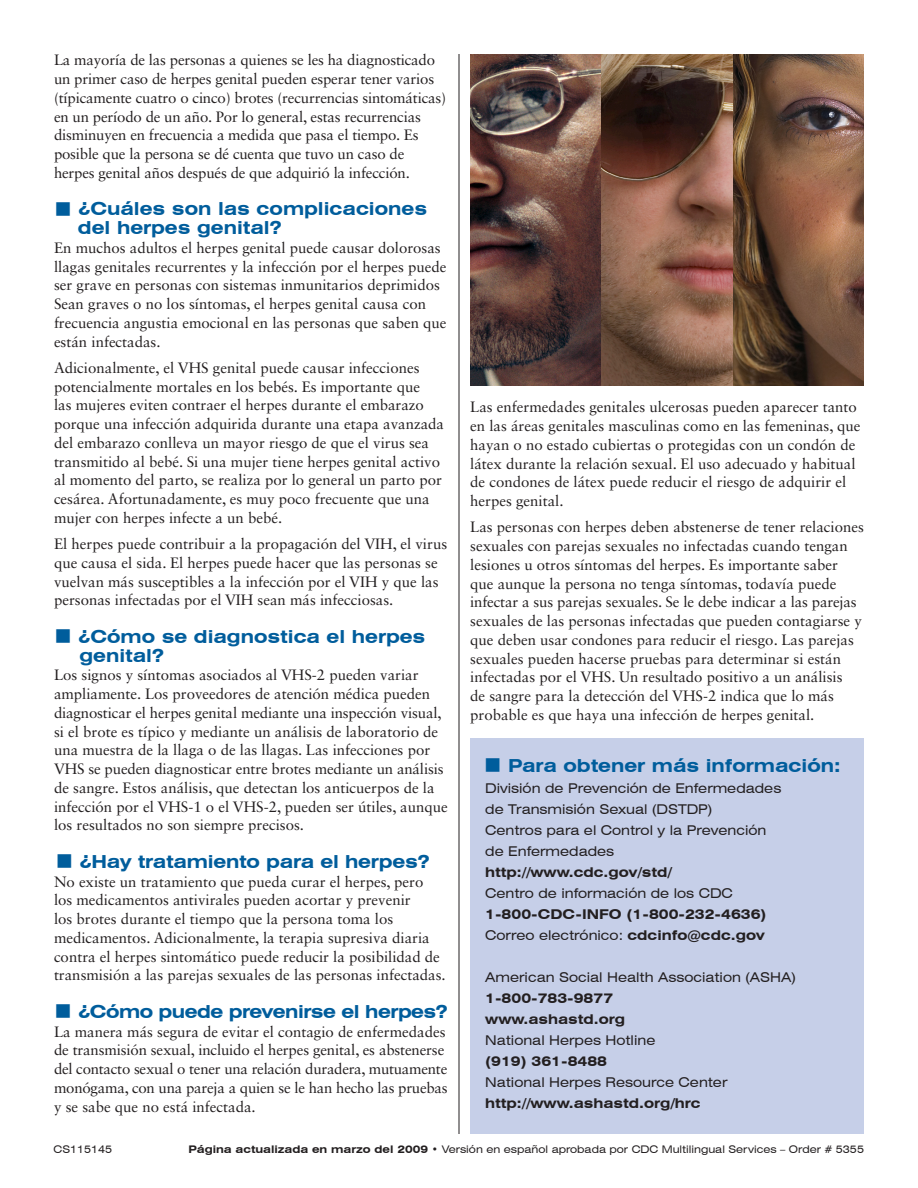
<style>
.page{position:relative;width:918px;height:1188px;background:#fff}
.page>*{position:absolute;margin:0;border:0;box-sizing:border-box;transform-origin:0 0}
.Swiss_Subheads{font:700 expanded 18px/18.8px "Swiss 721 BT";color:#005d9c}
.Swiss_Subheads-2{font:700 expanded 18px "Swiss 721 BT";letter-spacing:-.025em;color:#005d9c}
.Small_Cap_Subheads{font:700 expanded 18px "Swiss 721 BT";color:#005d9c}
.t1{font:15px/18.8px "Sabon LT Std";color:#231f20}
.Small_Cap_Subheads-2{font:expanded 13.5px/21px "Swiss 721 BT";color:#231f20}
.Small_Cap_Subheads-3{font:700 expanded 13.5px "Swiss 721 BT";color:#231f20}
.Small_Cap_Subheads-4{font:expanded 10.5px "Swiss 721 BT";color:#231f20}
.s1{font-weight:700}
</style>
<div class="page">
<hr style="left:459px;top:54px;width:1px;height:1080px;background:#231f20">
<div style="left:470px;top:738px;width:394px;height:396px;background:#c6cfe8"></div>
<img style="left:470px;top:54px;width:394px;height:331px">
<p class="t1" style="left:54px;top:51px;width:394px">La mayoría de las personas a quienes se les ha diagnosticado un primer caso de herpes genital pueden esperar tener varios (típicamente cuatro o cinco) brotes (recurrencias sintomáticas) en un período de un año. Por lo general, estas recurrencias disminuyen en frecuencia a medida que pasa el tiempo. Es posible que la persona se dé cuenta que tuvo un caso de herpes genital años después de que adquirió la infección.</p>
<p class="Swiss_Subheads" style="left:79px;top:200px;width:350px">¿Cuáles son las complicaciones</p>
<p class="Swiss_Subheads" style="left:78px;top:218px;width:205px">del herpes genital?</p>
<p class="t1" style="left:54px;top:238px;width:394px">En muchos adultos el herpes genital puede causar dolorosas llagas genitales recurrentes y la infección por el herpes puede ser grave en personas con sistemas inmunitarios deprimidos Sean graves o no los síntomas, el herpes genital causa con frecuencia angustia emocional en las personas que saben que están infectadas.</p>
<p class="t1" style="left:54px;top:358px;width:392px">Adicionalmente, el VHS genital puede causar infecciones potencialmente mortales en los bebés. Es importante que<br>las mujeres eviten contraer el herpes durante el embarazo porque una infección adquirida durante una etapa avanzada del embarazo conlleva un mayor riesgo de que el virus sea transmitido al bebé. Si una mujer tiene herpes genital activo al momento del parto, se realiza por lo general un parto por cesárea. Afortunadamente, es muy poco frecuente que una mujer con herpes infecte a un bebé.</p>
<p class="t1" style="left:54px;top:534px;width:395px">El herpes puede contribuir a la propagación del VIH, el virus que causa el sida. El herpes puede hacer que las personas se vuelvan más susceptibles a la infección por el VIH y que las personas infectadas por el VIH sean más infecciosas.</p>
<p class="Swiss_Subheads" style="left:79px;top:627px;width:348px">¿Cómo se diagnostica el herpes genital?</p>
<p class="t1" style="left:54px;top:666px;width:395px">Los signos y síntomas asociados al VHS-2 pueden variar ampliamente. Los proveedores de atención médica pueden diagnosticar el herpes genital mediante una inspección visual, si el brote es típico y mediante un análisis de laboratorio de una muestra de la llaga o de las llagas. Las infecciones por VHS se pueden diagnosticar entre brotes mediante un análisis de sangre. Estos análisis, que detectan los anticuerpos de la infección por el VHS-1 o el VHS-2, pueden ser útiles, aunque los resultados no son siempre precisos.</p>
<p class="Swiss_Subheads" style="left:80px;top:852px;width:351px">¿Hay tratamiento para el herpes?</p>
<p class="t1" style="left:54px;top:872px;width:393px">No existe un tratamiento que pueda curar el herpes, pero<br>los medicamentos antivirales pueden acortar y prevenir<br>los brotes durante el tiempo que la persona toma los medicamentos. Adicionalmente, la terapia supresiva diaria contra el herpes sintomático puede reducir la posibilidad de transmisión a las parejas sexuales de las personas infectadas.</p>
<p class="Swiss_Subheads-2" style="left:78px;top:1001px;width:371px">¿Cómo puede prevenirse el herpes?</p>
<p class="t1" style="left:54px;top:1022px;width:395px">La manera más segura de evitar el contagio de enfermedades de transmisión sexual, incluido el herpes genital, es abstenerse del contacto sexual o tener una relación duradera, mutuamente monógama, con una pareja a quien se le han hecho las pruebas y se sabe que no está infectada.</p>
<p class="Small_Cap_Subheads-4" style="left:189px;top:1143px;width:677px"><span class="s1">Página actualizada en marzo del 2009 •</span> Versión en español aprobada por CDC Multilingual Services – Order # 5355</p>
<p class="t1" style="left:470px;top:398px;width:392px">Las enfermedades genitales ulcerosas pueden aparecer tanto en las áreas genitales masculinas como en las femeninas, que hayan o no estado cubiertas o protegidas con un condón de látex durante la relación sexual. El uso adecuado y habitual de condones de látex puede reducir el riesgo de adquirir el herpes genital.</p>
<p class="t1" style="left:470px;top:518px;width:395px">Las personas con herpes deben abstenerse de tener relaciones sexuales con parejas sexuales no infectadas cuando tengan lesiones u otros síntomas del herpes. Es importante saber que aunque la persona no tenga síntomas, todavía puede infectar a sus parejas sexuales. Se le debe indicar a las parejas sexuales de las personas infectadas que pueden contagiarse y que deben usar condones para reducir el riesgo. Las parejas sexuales pueden hacerse pruebas para determinar si están infectadas por el VHS. Un resultado positivo a un análisis<br>de sangre para la detección del VHS-2 indica que lo más probable es que haya una infección de herpes genital.</p>
<p class="Small_Cap_Subheads" style="left:508px;top:755px;width:334px">Para obtener más información:</p>
<p class="Small_Cap_Subheads-2" style="left:485px;top:778px;width:298px">División de Prevención de Enfermedades de Transmisión Sexual (DSTDP)</p>
<p class="Small_Cap_Subheads-2" style="left:485px;top:820px;width:283px">Centros para el Control y la Prevención de Enfermedades</p>
<p class="Small_Cap_Subheads-3" style="left:485px;top:864px;width:188px">http://www.cdc.gov/std/</p>
<p class="Small_Cap_Subheads-2" style="left:485px;top:883px;width:249px">Centro de información de los CDC</p>
<p class="Small_Cap_Subheads-3" style="left:485px;top:906px;width:283px">1-800-CDC-INFO (1-800-232-4636)</p>
<p class="Small_Cap_Subheads-2" style="left:485px;top:925px;width:281px">Correo electrónico: <span class="s1">cdcinfo@cdc.gov</span></p>
<p class="Small_Cap_Subheads-2" style="left:485px;top:967px;width:312px">American Social Health Association (ASHA)</p>
<p class="Small_Cap_Subheads-3" style="left:485px;top:990px;width:129px">1-800-783-9877</p>
<p class="Small_Cap_Subheads-3" style="left:485px;top:1011px;width:141px">www.ashastd.org</p>
<p class="Small_Cap_Subheads-2" style="left:485px;top:1030px;width:172px">National Herpes Hotline</p>
<p class="Small_Cap_Subheads-3" style="left:485px;top:1053px;width:123px">(919) 361-8488</p>
<p class="Small_Cap_Subheads-2" style="left:485px;top:1072px;width:244px">National Herpes Resource Center</p>
<p class="Small_Cap_Subheads-3" style="left:485px;top:1095px;width:217px">http://www.ashastd.org/hrc</p>
<p class="Small_Cap_Subheads-4" style="left:54px;top:1143px;width:60px">CS115145</p>
</div>
